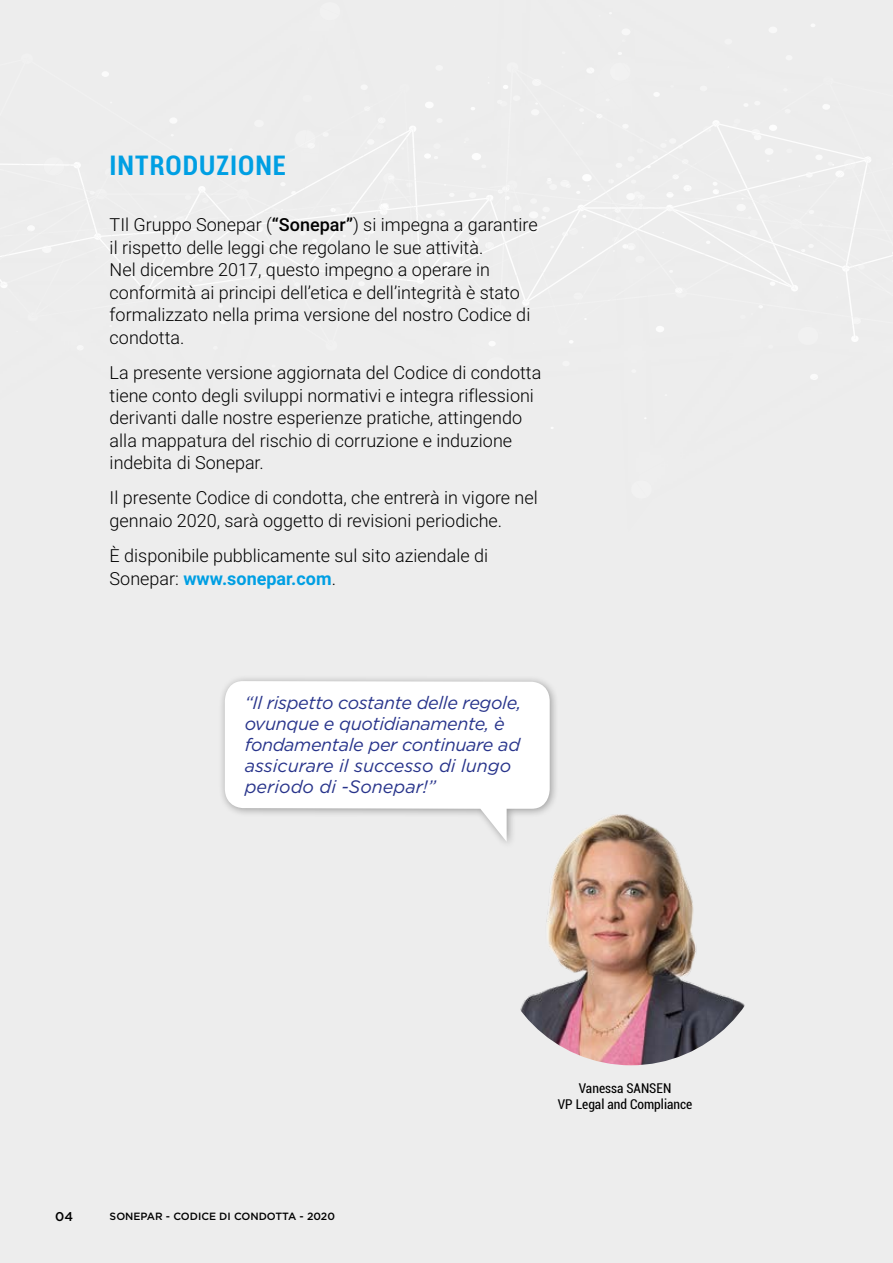
<style>
.page{position:relative;width:893px;height:1263px;background:#ededed}
.page>*{position:absolute;margin:0;border:0;box-sizing:border-box;transform-origin:0 0}
.t1{font:700 condensed 27px "Roboto";letter-spacing:.04em;color:#009fe3}
.t2{font:300 18px/22.5px "Roboto";color:#000}
.t3{font:italic 18px/21px "Gotham";letter-spacing:-.02em;color:#28348b}
.t4{font:condensed 13.5px/16.5px "Roboto";color:#000;text-align:center}
.t5{font:500 12.75px "Gotham";color:#000}
.t6{font:500 10.5px "Gotham";color:#000}
.s1{font-weight:500}
.s2{font-weight:700;color:#009fe3}
</style>
<div class="page">
<svg style="left:810px;top:374px;width:8px;height:6px"></svg>
<svg style="left:0;top:24px;width:893px;height:322px"></svg>
<div style="left:218px;top:674px;width:341px;height:176px;background:#000;opacity:.35"></div>
<svg style="left:225px;top:681px;width:325px;height:161px;fill:#fff"></svg>
<img style="left:492px;top:788px;width:277px;height:277px;border-radius:139px">
<h1 class="t1" style="left:109px;top:147px;width:178px">INTRODUZIONE</h1>
<p class="t2" style="left:110px;top:213px;width:430px">TIl Gruppo Sonepar (<span class="s1">“Sonepar”</span>) si impegna a garantire il rispetto delle leggi che regolano le sue attività.<br>Nel dicembre 2017, questo impegno a operare in conformità ai principi dell’etica e dell’integrità è stato formalizzato nella prima versione del nostro Codice di condotta.</p>
<p class="t2" style="left:110px;top:361px;width:433px">La presente versione aggiornata del Codice di condotta tiene conto degli sviluppi normativi e integra riflessioni derivanti dalle nostre esperienze pratiche, attingendo alla mappatura del rischio di corruzione e induzione indebita di Sonepar.</p>
<p class="t2" style="left:110px;top:486px;width:430px">Il presente Codice di condotta, che entrerà in vigore nel gennaio 2020, sarà oggetto di revisioni periodiche.</p>
<p class="t2" style="left:110px;top:543px;width:380px;line-height:23.2px">È disponibile pubblicamente sul sito aziendale di<br>Sonepar: <span class="s2">www.sonepar.com</span>.</p>
<p class="t3" style="left:245px;top:691px;width:278px">“Il rispetto costante delle regole, ovunque e quotidianamente, è fondamentale per continuare ad assicurare il successo di lungo periodo di ‑Sonepar!”</p>
<p class="t5" style="left:55px;top:1208px;width:19px">04</p>
<p class="t6" style="left:110px;top:1210px;width:227px">SONEPAR - CODICE DI CONDOTTA - 2020</p>
<p class="t4" style="left:558px;top:1079px;width:136px">Vanessa SANSEN<br>VP Legal and Compliance</p>
</div>
